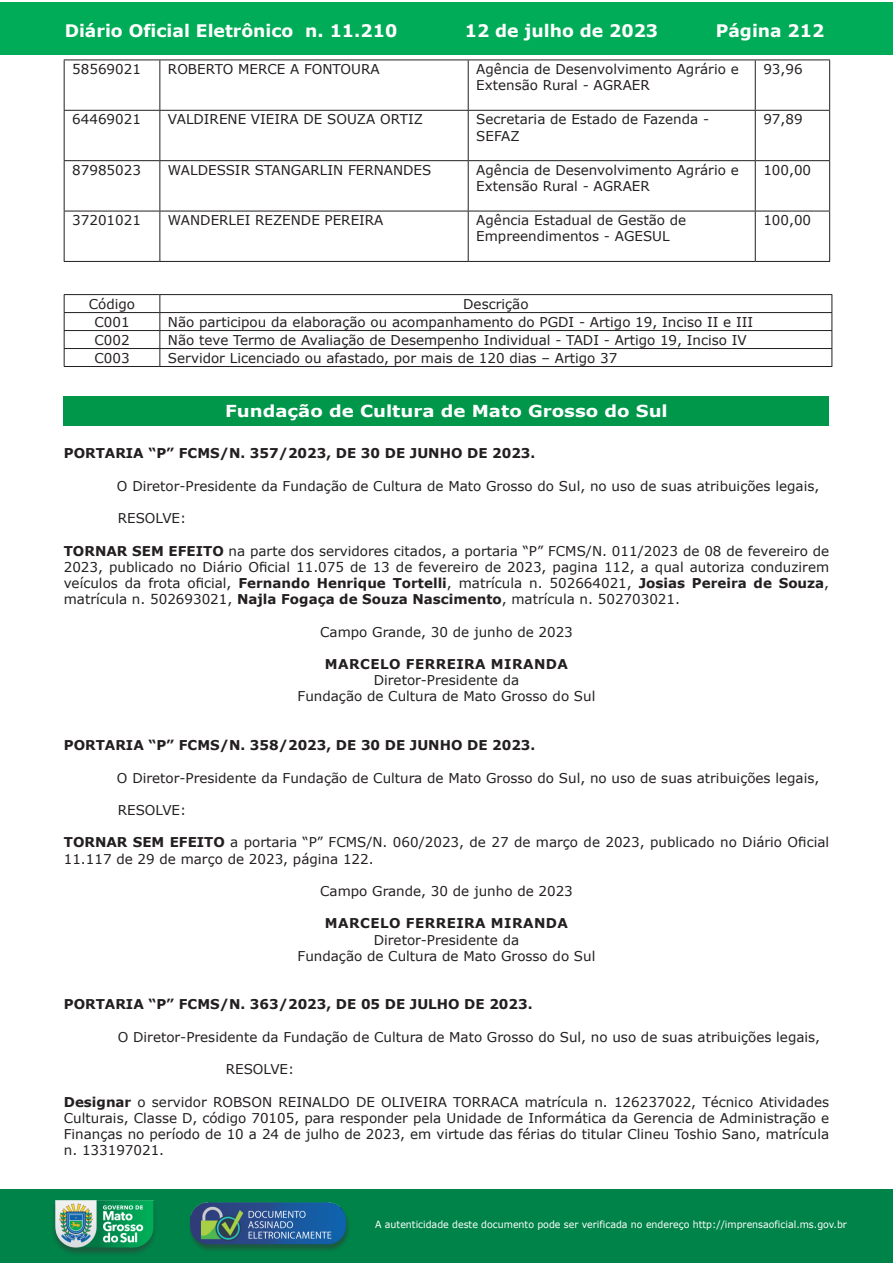
<style>
.page{position:relative;width:893px;height:1263px;background:#fff}
.page>*{position:absolute;margin:0;border:0;box-sizing:border-box;transform-origin:0 0}
.t1{font:700 17.25px "Verdana";color:#fff}
.t2{font:700 16.5px "Verdana";color:#fff;scale:1.1 1}
.t3{font:13.5px/16.2px "Verdana";color:#231f20}
.t4{font:700 13.5px "Verdana";color:#231f20}
.t5{font:700 13.5px "Verdana";letter-spacing:.035em;color:#231f20}
.t6{font:9.9px "Verdana";color:#fff;scale:.95 1}
.s1{font-weight:700}
</style>
<div class="page">
<div style="left:0;top:2px;width:893px;height:53px;background:#00ac57"></div>
<div style="left:1px;top:1189px;width:892px;height:74px;background:#008349"></div>
<img style="left:49px;top:1198px;width:111px;height:61px">
<img style="left:185px;top:1201px;width:168px;height:54px">
<hr style="left:64px;top:60px;width:96px;height:1px;background:#231f20">
<hr style="left:160px;top:60px;width:308px;height:1px;background:#231f20">
<hr style="left:468px;top:60px;width:287px;height:1px;background:#231f20">
<hr style="left:755px;top:60px;width:75px;height:1px;background:#231f20">
<hr style="left:64px;top:110px;width:96px;height:1px;background:#231f20">
<hr style="left:160px;top:110px;width:308px;height:1px;background:#231f20">
<hr style="left:468px;top:110px;width:287px;height:1px;background:#231f20">
<hr style="left:755px;top:110px;width:75px;height:1px;background:#231f20">
<hr style="left:64px;top:160px;width:96px;height:1px;background:#231f20">
<hr style="left:160px;top:160px;width:308px;height:1px;background:#231f20">
<hr style="left:468px;top:160px;width:287px;height:1px;background:#231f20">
<hr style="left:755px;top:160px;width:75px;height:1px;background:#231f20">
<hr style="left:64px;top:211px;width:96px;height:1px;background:#231f20">
<hr style="left:160px;top:211px;width:308px;height:1px;background:#231f20">
<hr style="left:468px;top:211px;width:287px;height:1px;background:#231f20">
<hr style="left:755px;top:211px;width:75px;height:1px;background:#231f20">
<hr style="left:64px;top:261px;width:96px;height:1px;background:#231f20">
<hr style="left:160px;top:261px;width:308px;height:1px;background:#231f20">
<hr style="left:468px;top:261px;width:287px;height:1px;background:#231f20">
<hr style="left:755px;top:261px;width:75px;height:1px;background:#231f20">
<hr style="left:64px;top:60px;width:1px;height:50px;background:#231f20">
<hr style="left:64px;top:111px;width:1px;height:49px;background:#231f20">
<hr style="left:64px;top:161px;width:1px;height:50px;background:#231f20">
<hr style="left:64px;top:211px;width:1px;height:50px;background:#231f20">
<hr style="left:159px;top:60px;width:1px;height:50px;background:#231f20">
<hr style="left:468px;top:60px;width:1px;height:50px;background:#231f20">
<hr style="left:755px;top:60px;width:1px;height:50px;background:#231f20">
<hr style="left:829px;top:60px;width:1px;height:50px;background:#231f20">
<hr style="left:159px;top:111px;width:1px;height:49px;background:#231f20">
<hr style="left:468px;top:111px;width:1px;height:49px;background:#231f20">
<hr style="left:755px;top:111px;width:1px;height:49px;background:#231f20">
<hr style="left:829px;top:111px;width:1px;height:49px;background:#231f20">
<hr style="left:159px;top:161px;width:1px;height:50px;background:#231f20">
<hr style="left:468px;top:161px;width:1px;height:50px;background:#231f20">
<hr style="left:755px;top:161px;width:1px;height:50px;background:#231f20">
<hr style="left:829px;top:161px;width:1px;height:50px;background:#231f20">
<hr style="left:159px;top:211px;width:1px;height:50px;background:#231f20">
<hr style="left:468px;top:211px;width:1px;height:50px;background:#231f20">
<hr style="left:755px;top:211px;width:1px;height:50px;background:#231f20">
<hr style="left:829px;top:211px;width:1px;height:50px;background:#231f20">
<hr style="left:64px;top:294px;width:96px;height:1px;background:#231f20">
<hr style="left:160px;top:294px;width:672px;height:1px;background:#231f20">
<hr style="left:64px;top:312px;width:96px;height:1px;background:#231f20">
<hr style="left:160px;top:312px;width:672px;height:1px;background:#231f20">
<hr style="left:64px;top:330px;width:96px;height:1px;background:#231f20">
<hr style="left:160px;top:330px;width:672px;height:1px;background:#231f20">
<hr style="left:64px;top:348px;width:96px;height:1px;background:#231f20">
<hr style="left:160px;top:348px;width:672px;height:1px;background:#231f20">
<hr style="left:64px;top:366px;width:96px;height:1px;background:#231f20">
<hr style="left:160px;top:366px;width:672px;height:1px;background:#231f20">
<svg style="left:64px;top:295px;width:1px;height:71px"></svg>
<svg style="left:159px;top:295px;width:1px;height:71px"></svg>
<svg style="left:831px;top:295px;width:1px;height:71px"></svg>
<div style="left:64px;top:396px;width:765px;height:30px;background:#00974a"></div>
<p class="t1" style="left:65px;top:18px;width:334px">Diário Oficial Eletrônico n. 11.210</p>
<p class="t1" style="left:465px;top:18px;width:195px">12 de julho de 2023</p>
<p class="t1" style="left:716px;top:18px;width:110px">Página 212</p>
<p class="t3" style="left:72px;top:61px;width:70px">58569021</p>
<p class="t3" style="left:168px;top:61px;width:213px">ROBERTO MERCE A FONTOURA</p>
<p class="t3" style="left:476px;top:61px;width:264px">Agência de Desenvolvimento Agrário e<br>Extensão Rural - AGRAER</p>
<p class="t3" style="left:763px;top:61px;width:41px">93,96</p>
<p class="t3" style="left:72px;top:111px;width:70px">64469021</p>
<p class="t3" style="left:168px;top:111px;width:256px">VALDIRENE VIEIRA DE SOUZA ORTIZ</p>
<p class="t3" style="left:476px;top:111px;width:234px">Secretaria de Estado de Fazenda -<br>SEFAZ</p>
<p class="t3" style="left:763px;top:111px;width:41px">97,89</p>
<p class="t3" style="left:72px;top:162px;width:70px">87985023</p>
<p class="t3" style="left:168px;top:162px;width:265px">WALDESSIR STANGARLIN FERNANDES</p>
<p class="t3" style="left:476px;top:162px;width:264px">Agência de Desenvolvimento Agrário e<br>Extensão Rural - AGRAER</p>
<p class="t3" style="left:763px;top:162px;width:49px">100,00</p>
<p class="t3" style="left:72px;top:212px;width:70px">37201021</p>
<p class="t3" style="left:168px;top:212px;width:217px">WANDERLEI REZENDE PEREIRA</p>
<p class="t3" style="left:476px;top:212px;width:211px">Agência Estadual de Gestão de<br>Empreendimentos - AGESUL</p>
<p class="t3" style="left:763px;top:212px;width:49px">100,00</p>
<p class="t3" style="left:89px;top:296px;width:48px">Código</p>
<p class="t3" style="left:463px;top:296px;width:67px">Descrição</p>
<p class="t3" style="left:94px;top:314px;width:37px">C001</p>
<p class="t3" style="left:168px;top:314px;width:587px">Não participou da elaboração ou acompanhamento do PGDI - Artigo 19, Inciso II e III</p>
<p class="t3" style="left:94px;top:332px;width:37px">C002</p>
<p class="t3" style="left:168px;top:332px;width:580px">Não teve Termo de Avaliação de Desempenho Individual - TADI - Artigo 19, Inciso IV</p>
<p class="t3" style="left:94px;top:350px;width:37px">C003</p>
<p class="t3" style="left:168px;top:350px;width:451px">Servidor Licenciado ou afastado, por mais de 120 dias – Artigo 37</p>
<p class="t2" style="left:225px;top:400px;width:404px">Fundação de Cultura de Mato Grosso do Sul</p>
<p class="t4" style="left:64px;top:444px;width:473px">PORTARIA “P” FCMS/N. 357/2023, DE 30 DE JUNHO DE 2023.</p>
<p class="t3" style="left:117px;top:478px;width:704px">O Diretor-Presidente da Fundação de Cultura de Mato Grosso do Sul, no uso de suas atribuições legais,</p>
<p class="t3" style="left:118px;top:510px;width:70px">RESOLVE:</p>
<p class="t3" style="left:64px;top:542px;width:767px;text-align:justify"><span class="s1">TORNAR SEM EFEITO</span> na parte dos servidores citados, a portaria “P” FCMS/N. 011/2023 de 08 de fevereiro de 2023, publicado no Diário Oficial 11.075 de 13 de fevereiro de 2023, pagina 112, a qual autoriza conduzirem veículos da frota oficial, <span class="s1">Fernando Henrique Tortelli</span>, matrícula n. 502664021, <span class="s1">Josias Pereira de Souza</span>, matrícula n. 502693021, <span class="s1">Najla Fogaça de Souza Nascimento</span>, matrícula n. 502703021.</p>
<p class="t3" style="left:320px;top:623px;width:254px">Campo Grande, 30 de junho de 2023</p>
<p class="t5" style="left:325px;top:655px;width:245px">MARCELO FERREIRA MIRANDA</p>
<p class="t3" style="left:298px;top:672px;width:299px;text-align:center">Diretor-Presidente da<br>Fundação de Cultura de Mato Grosso do Sul</p>
<p class="t4" style="left:64px;top:736px;width:473px">PORTARIA “P” FCMS/N. 358/2023, DE 30 DE JUNHO DE 2023.</p>
<p class="t3" style="left:117px;top:769px;width:704px">O Diretor-Presidente da Fundação de Cultura de Mato Grosso do Sul, no uso de suas atribuições legais,</p>
<p class="t3" style="left:118px;top:802px;width:70px">RESOLVE:</p>
<p class="t3" style="left:64px;top:834px;width:767px"><span class="s1">TORNAR SEM EFEITO</span> a portaria “P” FCMS/N. 060/2023, de 27 de março de 2023, publicado no Diário Oficial<br>11.117 de 29 de março de 2023, página 122.</p>
<p class="t3" style="left:320px;top:883px;width:254px">Campo Grande, 30 de junho de 2023</p>
<p class="t5" style="left:325px;top:914px;width:245px">MARCELO FERREIRA MIRANDA</p>
<p class="t3" style="left:298px;top:931px;width:299px;text-align:center">Diretor-Presidente da<br>Fundação de Cultura de Mato Grosso do Sul</p>
<p class="t4" style="left:64px;top:995px;width:470px">PORTARIA “P” FCMS/N. 363/2023, DE 05 DE JULHO DE 2023.</p>
<p class="t3" style="left:118px;top:1028px;width:704px">O Diretor-Presidente da Fundação de Cultura de Mato Grosso do Sul, no uso de suas atribuições legais,</p>
<p class="t3" style="left:226px;top:1061px;width:70px">RESOLVE:</p>
<p class="t3" style="left:64px;top:1093px;width:767px;text-align:justify"><span class="s1">Designar</span> o servidor ROBSON REINALDO DE OLIVEIRA TORRACA matrícula n. 126237022, Técnico Atividades Culturais, Classe D, código 70105, para responder pela Unidade de Informática da Gerencia de Administração e Finanças no período de 10 a 24 de julho de 2023, em virtude das férias do titular Clineu Toshio Sano, matrícula n. 133197021.</p>
<p class="t6" style="left:375px;top:1218px;width:498px">A autenticidade deste documento pode ser verificada no endereço http://imprensaoficial.ms.gov.br</p>
</div>
